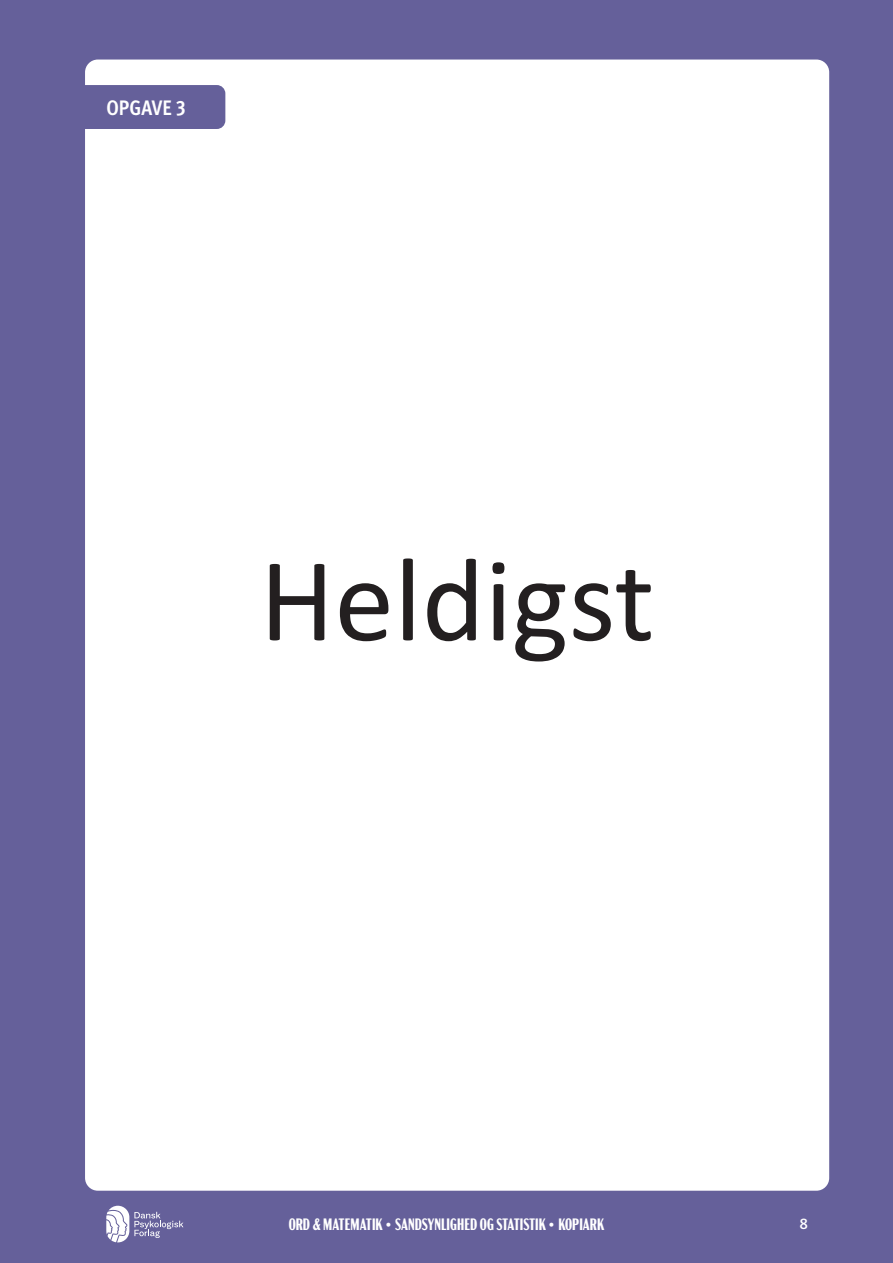
<style>
.page{position:relative;width:893px;height:1263px;background:#65609a}
.page>*{position:absolute;margin:0;border:0;box-sizing:border-box;transform-origin:0 0}
.STOR_TEKST_Chanceord{font:120px "Calibri";color:#231f20}
._02_Overskrift_2_ROSE{font:700 condensed 21px "Meta Pro";letter-spacing:.005em;color:#fff}
.t1{font:700 extra-condensed 16.5px "Acme Gothic";color:#fff}
.t2{font:500 16.5px "Milo OT";color:#fff}
.s1{font-family:"Klavika";font-weight:400;font-stretch:normal}
</style>
<div class="page">
<div style="left:85px;top:60px;width:744px;height:1131px;background:#fff;border-radius:13px"></div>
<svg style="left:106px;top:1206px;width:77px;height:36px"></svg>
<div style="left:45px;top:85px;width:180px;height:44px;background:#65609a;border-radius:9px"></div>
<p class="_02_Overskrift_2_ROSE" style="left:106px;top:92px;width:81px">OPGAVE 3</p>
<p class="STOR_TEKST_Chanceord" style="left:260px;top:524px;width:396px">Heldigst</p>
<p class="t1" style="left:289px;top:1212px;width:317px">ORD &amp; MATEMATIK <span class="s1">•</span> SANDSYNLIGHED OG STATISTIK <span class="s1">•</span> KOPIARK</p>
<p class="t2" style="left:799px;top:1215px;width:10px">8</p>
</div>
